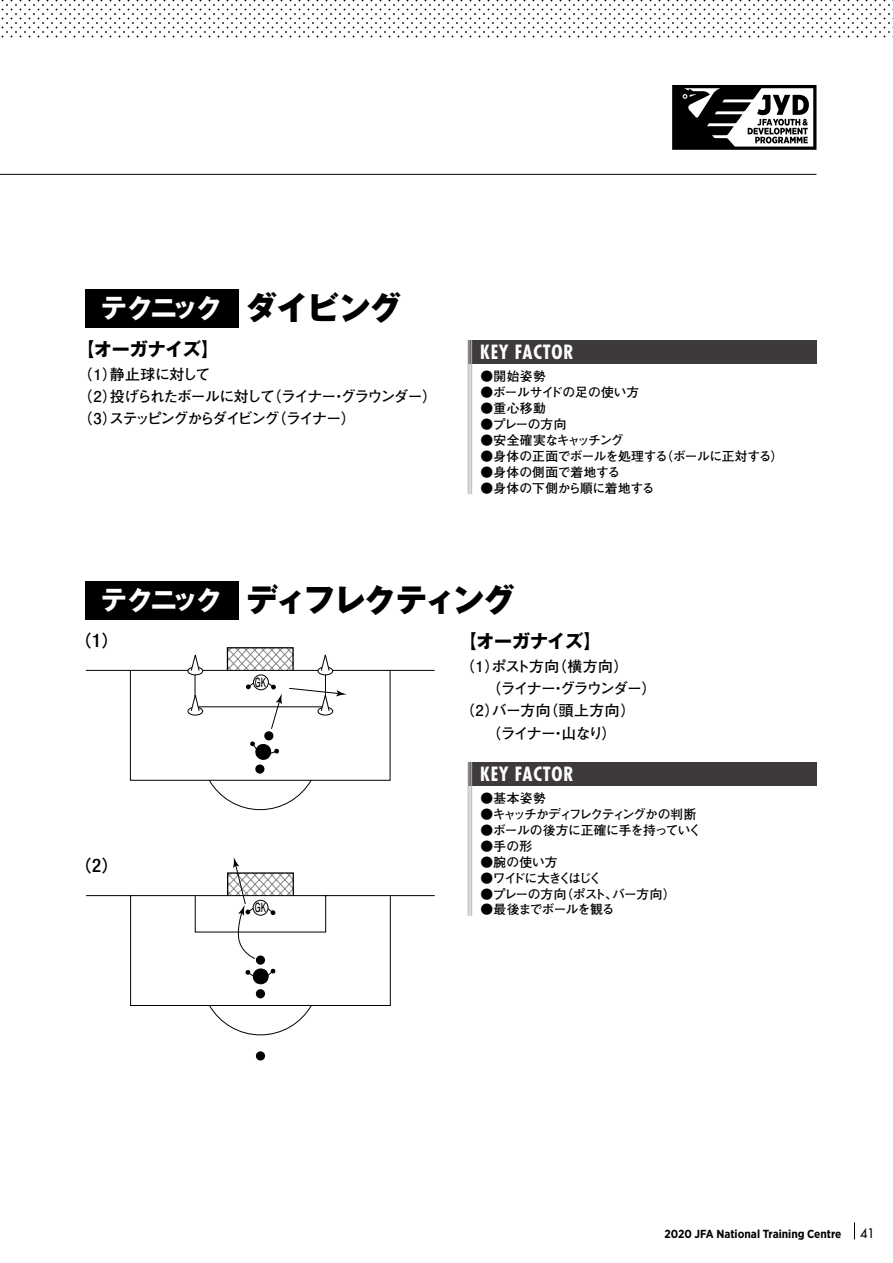
<style>
.page{position:relative;width:893px;height:1263px;background:#fff}
.page>*{position:absolute;margin:0;border:0;box-sizing:border-box;transform-origin:0 0}
.t1{font:800 31.95px "Gothic MB101 Pr 6 N";letter-spacing:-.075em;color:#000}
.t2{font:800 31.95px "Gothic MB101 Pr 6 N";letter-spacing:-.045em;color:#000}
.t3{font:700 26.55px "Gothic MB101 Pr 6 N";letter-spacing:-.1em;color:#fff}
.t4{font:700 condensed 19.2px "Futura Std";letter-spacing:.04em;color:#fff}
.t5{font:700 18px "Gothic MB101 Pr 6 N";letter-spacing:-.03em;color:#000}
.t6{font:500 16.95px "Gothic MB101 Pr 6 N";color:#000}
.t7{font:700 14.85px/22.4px "Futo Go B101 Pr 6";letter-spacing:-.09em;color:#000}
.t8{font:700 14.85px "Futo Go B101 Pr 6";letter-spacing:-.02em;color:#000}
.t9{font:700 14.85px "Futo Go B101 Pr 6";letter-spacing:-.115em;color:#000}
.t10{font:700 14.85px "Futo Go B101 Pr 6";letter-spacing:.03em;color:#000}
.t11{font:700 12.75px "Futo Go B101 Pr 6";letter-spacing:-.035em;color:#000}
.t12{font:700 12.75px "Futo Go B101 Pr 6";letter-spacing:-.145em;color:#000}
.t13{font:700 12.75px "Futo Go B101 Pr 6";letter-spacing:-.065em;color:#000}
.t14{font:700 12.75px "Futo Go B101 Pr 6";letter-spacing:-.005em;color:#000}
.t15{font:700 12.75px "Futo Go B101 Pr 6";letter-spacing:-.09em;color:#000}
.t16{font:700 12.75px "Futo Go B101 Pr 6";letter-spacing:.01em;color:#000}
.t17{font:700 12.75px "Futo Go B101 Pr 6";letter-spacing:-.165em;color:#000}
.t18{font:700 12.75px "Futo Go B101 Pr 6";letter-spacing:-.055em;color:#000}
.t19{font:12.75px "Futo Go B101 Pr 6 Bold 90 pv RKSJ H";color:#000;scale:.61 1}
.t20{font:500 12.75px "Futura Std";color:#000}
.t21{font:700 11.7px "Gotham Narrow";color:#000}
.s1{font-family:"Helvetica Neue LT Std";font-stretch:condensed;font-size:18.75px}
</style>
<div class="page">
<svg style="left:1px;top:0;width:892px;height:38px"></svg>
<div style="left:227px;top:647px;width:67px;height:24px;border:1px solid #000"></div>
<svg style="left:85px;top:648px;width:350px;height:163px"></svg>
<svg style="left:264px;top:731px;width:10px;height:10px"></svg>
<div style="left:255px;top:764px;width:9px;height:10px;background:#000;border-radius:50%"></div>
<svg style="left:86px;top:872px;width:349px;height:164px"></svg>
<div style="left:256px;top:1051px;width:9px;height:9px;background:#000;border-radius:50%"></div>
<svg style="left:228px;top:857px;width:65px;height:102px"></svg>
<svg style="left:245px;top:967px;width:31px;height:18px"></svg>
<div style="left:256px;top:955px;width:9px;height:10px;background:#000;border-radius:50%"></div>
<div style="left:256px;top:989px;width:9px;height:9px;background:#000;border-radius:50%"></div>
<div style="left:468px;top:340px;width:348px;height:23px;background:#3e3a39"></div>
<hr style="left:471px;top:340px;width:1px;height:154px;background:#b5b6b6">
<hr style="left:469px;top:340px;width:1px;height:154px;background:#b5b6b6">
<hr style="left:468px;top:340px;width:1px;height:154px;background:#b5b6b6">
<div style="left:468px;top:762px;width:348px;height:23px;background:#3e3a39"></div>
<hr style="left:471px;top:762px;width:1px;height:154px;background:#b5b6b6">
<hr style="left:469px;top:762px;width:1px;height:154px;background:#b5b6b6">
<hr style="left:468px;top:762px;width:1px;height:154px;background:#b5b6b6">
<div style="left:85px;top:289px;width:153px;height:38px;background:#000"></div>
<div style="left:85px;top:581px;width:153px;height:38px;background:#000"></div>
<svg style="left:854px;top:1222px;width:1px;height:17px"></svg>
<svg style="left:816px;top:85px;width:1px;height:65px"></svg>
<svg style="left:672px;top:85px;width:144px;height:65px"></svg>
<hr style="left:0;top:174px;width:816px;height:1px;background:#000">
<h2 class="t3" style="left:101px;top:286px;width:123px">テクニック</h2>
<h1 class="t2" style="left:245px;top:281px;width:158px">ダイビング</h1>
<h3 class="t5" style="left:76px;top:334px;width:144px">【オーガナイズ】</h3>
<p class="t7" style="left:78px;top:362px;width:361px">（1）静止球に対して<br>（2）投げられたボールに対して（ライナー・グラウンダー）（3）ステッピングからダイビング（ライナー）</p>
<h3 class="t4" style="left:480px;top:340px;width:95px">KEY FACTOR</h3>
<p class="t11" style="left:480px;top:366px;width:67px">●開始姿勢</p>
<p class="t14" style="left:480px;top:382px;width:160px">●ボールサイドの足の使い方</p>
<p class="t11" style="left:480px;top:398px;width:67px">●重心移動</p>
<p class="t11" style="left:480px;top:414px;width:87px">●プレーの方向</p>
<p class="t15" style="left:480px;top:430px;width:145px">●安全確実なキャッチング</p>
<p class="t11" style="left:480px;top:446px;width:305px">●身体の正面でボールを処理する（ボールに正対する）</p>
<p class="t16" style="left:480px;top:462px;width:141px">●身体の側面で着地する</p>
<p class="t11" style="left:480px;top:478px;width:176px">●身体の下側から順に着地する</p>
<h2 class="t3" style="left:101px;top:578px;width:123px">テクニック</h2>
<h3 class="t6" style="left:75px;top:626px;width:45px">（<span class="s1">1</span>）</h3>
<h3 class="t6" style="left:75px;top:851px;width:45px">（<span class="s1">2</span>）</h3>
<h1 class="t1" style="left:246px;top:573px;width:270px">ディフレクティング</h1>
<p class="t19" style="left:255px;top:672px;width:20px">GK</p>
<p class="t19" style="left:255px;top:897px;width:20px">GK</p>
<h3 class="t5" style="left:459px;top:626px;width:144px">【オーガナイズ】</h3>
<p class="t8" style="left:460px;top:654px;width:170px">（1）ポスト方向（横方向）</p>
<p class="t9" style="left:486px;top:677px;width:172px">（ライナー・グラウンダー）</p>
<p class="t10" style="left:460px;top:699px;width:177px">（2）バー方向（頭上方向）</p>
<p class="t7" style="left:486px;top:721px;width:132px">（ライナー・山なり）</p>
<h3 class="t4" style="left:480px;top:762px;width:95px">KEY FACTOR</h3>
<p class="t11" style="left:480px;top:788px;width:67px">●基本姿勢</p>
<p class="t12" style="left:480px;top:804px;width:217px">●キャッチかディフレクティングかの判断</p>
<p class="t11" style="left:480px;top:820px;width:223px">●ボールの後方に正確に手を持っていく</p>
<p class="t11" style="left:480px;top:836px;width:53px">●手の形</p>
<p class="t11" style="left:480px;top:851px;width:79px">●腕の使い方</p>
<p class="t17" style="left:480px;top:867px;width:123px">●ワイドに大きくはじく</p>
<p class="t13" style="left:480px;top:883px;width:197px">●プレーの方向（ポスト、バー方向）</p>
<p class="t18" style="left:480px;top:899px;width:136px">●最後までボールを観る</p>
<p class="t21" style="left:664px;top:1226px;width:179px">2020 JFA National Training Centre</p>
<p class="t20" style="left:860px;top:1225px;width:16px">41</p>
</div>
